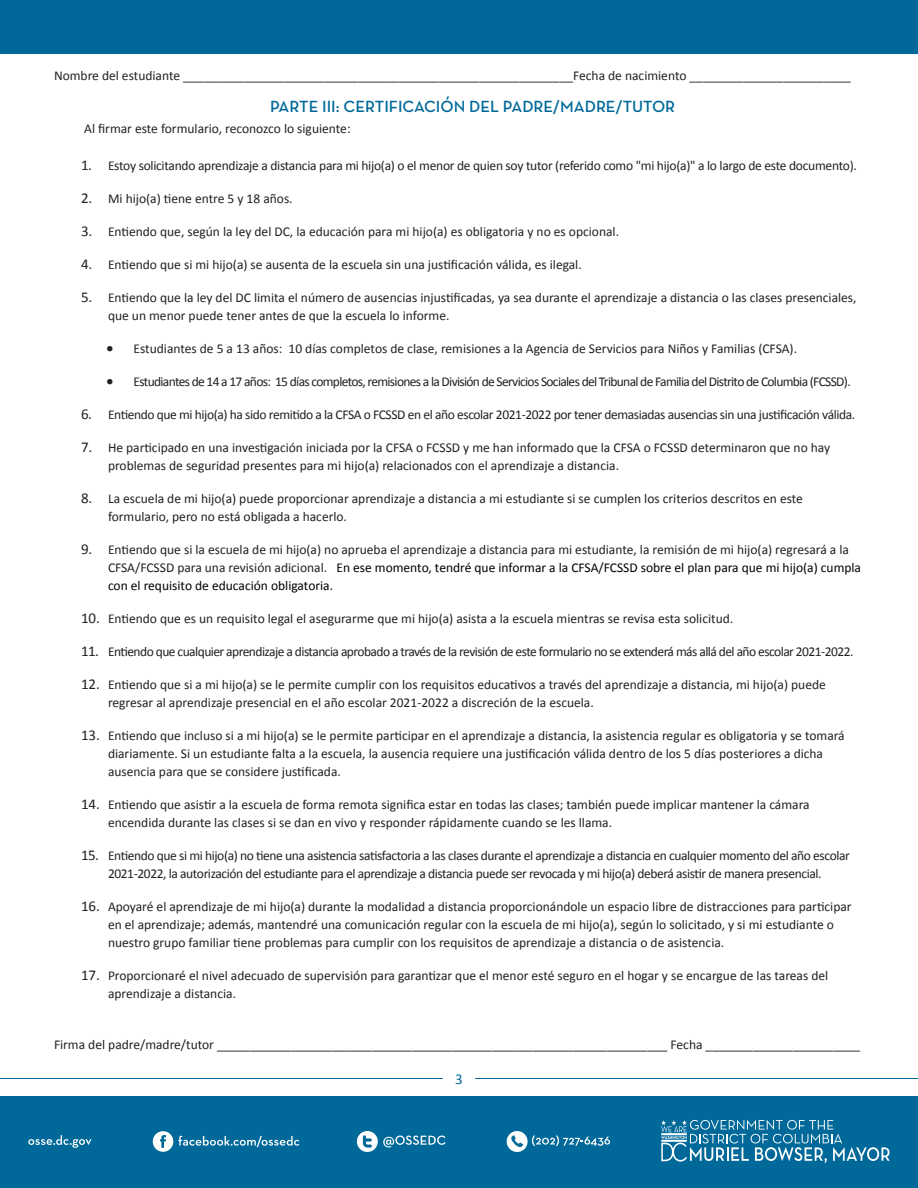
<style>
.page{position:relative;width:918px;height:1188px;background:#fff}
.page>*{position:absolute;margin:0;border:0;box-sizing:border-box;transform-origin:0 0}
.t1{font:600 16.5px "Neutra Text";color:#006999}
.t2{font:15px "Calibri";color:#006999}
.t3{font:13.5px/18px "Calibri";color:#231f20}
.t4{font:13.5px/18px "Calibri";letter-spacing:-.03em;color:#231f20;text-align:center}
.t5{font:13.5px "Calibri";letter-spacing:-.04em;color:#231f20}
.t6{font:13.5px "Calibri";letter-spacing:-.05em;color:#231f20}
.t7{font:13.5px "Calibri";letter-spacing:-.02em;color:#231f20}
.s1{font-size:15px}
.s2{color:#000}
</style>
<div class="page">
<div style="left:0;top:1096px;width:918px;height:92px;background:#006999"></div>
<svg style="left:153px;top:1131px;width:146px;height:21px"></svg>
<svg style="left:357px;top:1131px;width:89px;height:21px"></svg>
<svg style="left:28px;top:1135px;width:63px;height:13px"></svg>
<svg style="left:507px;top:1131px;width:103px;height:21px"></svg>
<svg style="left:661px;top:1120px;width:229px;height:43px"></svg>
<hr style="left:0;top:1078px;width:443px;height:1px;background:#006999">
<hr style="left:475px;top:1078px;width:443px;height:1px;background:#006999">
<div style="left:0;top:0;width:918px;height:54px;background:#006999"></div>
<p class="t3" style="left:54px;top:67px;width:798px">Nombre del estudiante __________________________________________________________Fecha de nacimiento ________________________</p>
<p class="t1" style="left:270px;top:96px;width:407px">PARTE III: CERTIFICACIÓN DEL PADRE/MADRE/TUTOR</p>
<p class="t3" style="left:84px;top:119px;width:268px">Al firmar este formulario, reconozco lo siguiente:</p>
<p class="t7" style="left:81px;top:157px;width:777px"><span class="s1">1.</span> Estoy solicitando aprendizaje a distancia para mi hijo(a) o el menor de quien soy tutor (referido como "mi hijo(a)" a lo largo de este documento).</p>
<p class="t3" style="left:81px;top:190px;width:213px"><span class="s1">2.</span> Mi hijo(a) tiene entre 5 y 18 años.</p>
<p class="t3" style="left:81px;top:223px;width:540px"><span class="s1">3.</span> Entiendo que, según la ley del DC, la educación para mi hijo(a) es obligatoria y no es opcional.</p>
<p class="t3" style="left:81px;top:256px;width:502px"><span class="s1">4.</span> Entiendo que si mi hijo(a) se ausenta de la escuela sin una justificación válida, es ilegal.</p>
<p class="t3" style="left:108px;top:289px;width:750px;text-indent:-27px"><span class="s1">5.</span> Entiendo que la ley del DC limita el número de ausencias injustificadas, ya sea durante el aprendizaje a distancia o las clases presenciales, que un menor puede tener antes de que la escuela lo informe.</p>
<p class="t3" style="left:106px;top:340px;width:692px">• Estudiantes de 5 a 13 años: 10 días completos de clase, remisiones a la Agencia de Servicios para Niños y Familias (CFSA).</p>
<p class="t6" style="left:106px;top:373px;width:746px">• Estudiantes de 14 a 17 años: 15 días completos, remisiones a la División de Servicios Sociales del Tribunal de Familia del Distrito de Columbia (FCSSD).</p>
<p class="t4" style="left:81px;top:406px;width:776px"><span class="s1">6.</span> Entiendo que mi hijo(a) ha sido remitido a la CFSA o FCSSD en el año escolar 2021-2022 por tener demasiadas ausencias sin una justificación válida.</p>
<p class="t3" style="left:108px;top:439px;width:724px;text-indent:-27px"><span class="s1">7.</span> He participado en una investigación iniciada por la CFSA o FCSSD y me han informado que la CFSA o FCSSD determinaron que no hay problemas de seguridad presentes para mi hijo(a) relacionados con el aprendizaje a distancia.</p>
<p class="t3" style="left:108px;top:490px;width:697px;text-indent:-27px"><span class="s1">8.</span> La escuela de mi hijo(a) puede proporcionar aprendizaje a distancia a mi estudiante si se cumplen los criterios descritos en este formulario, pero no está obligada a hacerlo.</p>
<p class="t3" style="left:108px;top:541px;width:755px;text-indent:-27px"><span class="s1">9.</span> Entiendo que si la escuela de mi hijo(a) no aprueba el aprendizaje a distancia para mi estudiante, la remisión de mi hijo(a) regresará a la<br>CFSA/FCSSD para una revisión adicional. <span class="s2">En ese momento, tendré que informar a la CFSA/FCSSD sobre el plan para que mi hijo(a) cumpla con el requisito de educación obligatoria.</span></p>
<p class="t3" style="left:81px;top:610px;width:654px"><span class="s1">10.</span> Entiendo que es un requisito legal el asegurarme que mi hijo(a) asista a la escuela mientras se revisa esta solicitud.</p>
<p class="t5" style="left:81px;top:643px;width:774px"><span class="s1">11.</span> Entiendo que cualquier aprendizaje a distancia aprobado a través de la revisión de este formulario no se extenderá más allá del año escolar 2021-2022.</p>
<p class="t3" style="left:108px;top:676px;width:719px;text-indent:-27px"><span class="s1">12.</span> Entiendo que si a mi hijo(a) se le permite cumplir con los requisitos educativos a través del aprendizaje a distancia, mi hijo(a) puede regresar al aprendizaje presencial en el año escolar 2021-2022 a discreción de la escuela.</p>
<p class="t3" style="left:108px;top:727px;width:738px;text-indent:-27px"><span class="s1">13.</span> Entiendo que incluso si a mi hijo(a) se le permite participar en el aprendizaje a distancia, la asistencia regular es obligatoria y se tomará diariamente. Si un estudiante falta a la escuela, la ausencia requiere una justificación válida dentro de los 5 días posteriores a dicha ausencia para que se considere justificada.</p>
<p class="t3" style="left:108px;top:796px;width:703px;text-indent:-27px"><span class="s1">14.</span> Entiendo que asistir a la escuela de forma remota significa estar en todas las clases; también puede implicar mantener la cámara encendida durante las clases si se dan en vivo y responder rápidamente cuando se les llama.</p>
<p class="t4" style="left:81px;top:847px;width:770px"><span class="s1">15.</span> Entiendo que si mi hijo(a) no tiene una asistencia satisfactoria a las clases durante el aprendizaje a distancia en cualquier momento del año escolar<br>2021-2022, la autorización del estudiante para el aprendizaje a distancia puede ser revocada y mi hijo(a) deberá asistir de manera presencial.</p>
<p class="t3" style="left:108px;top:898px;width:745px;text-indent:-27px"><span class="s1">16.</span> Apoyaré el aprendizaje de mi hijo(a) durante la modalidad a distancia proporcionándole un espacio libre de distracciones para participar en el aprendizaje; además, mantendré una comunicación regular con la escuela de mi hijo(a), según lo solicitado, y si mi estudiante o nuestro grupo familiar tiene problemas para cumplir con los requisitos de aprendizaje a distancia o de asistencia.</p>
<p class="t3" style="left:108px;top:967px;width:722px;text-indent:-27px"><span class="s1">17.</span> Proporcionaré el nivel adecuado de supervisión para garantizar que el menor esté seguro en el hogar y se encargue de las tareas del aprendizaje a distancia.</p>
<p class="t3" style="left:54px;top:1036px;width:808px">Firma del padre/madre/tutor ___________________________________________________________________ Fecha _______________________</p>
<p class="t2" style="left:455px;top:1069px;width:9px">3</p>
</div>
